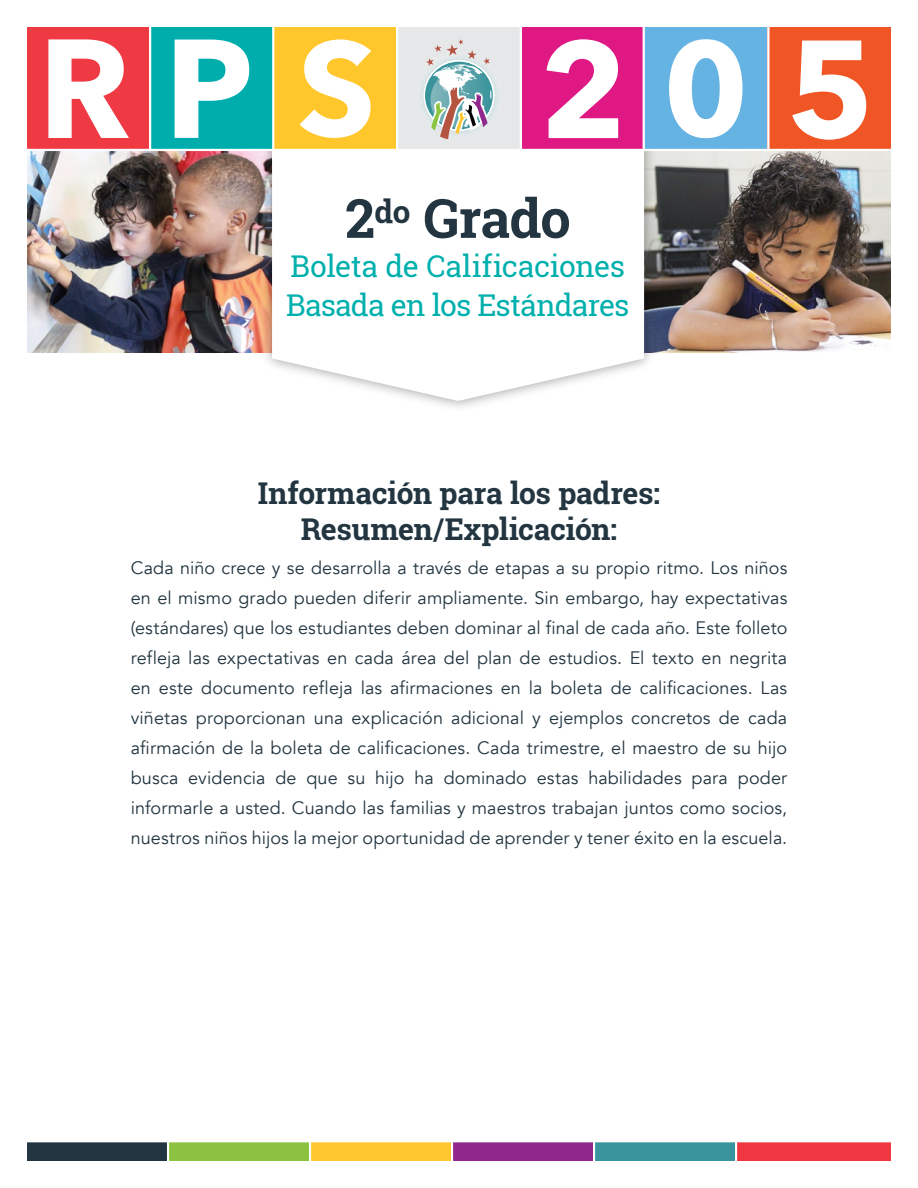
<style>
.page{position:relative;width:918px;height:1188px;background:#fff}
.page>*{position:absolute;margin:0;border:0;box-sizing:border-box;transform-origin:0 0}
.t1{font:700 54px "Roboto Slab";letter-spacing:-.015em;color:#223540}
.t2{font:700 30px/36px "Roboto Slab";letter-spacing:-.01em;color:#223540;text-align:center}
.t3{font:30px/39px "Roboto Slab";letter-spacing:-.02em;color:#00b0ad}
.t4{font:18px/30px "Avenir";letter-spacing:.005em;color:#223540;text-align:justify}
</style>
<div class="page">
<img style="left:661px;top:151px;width:230px;height:201px">
<img style="left:27px;top:151px;width:228px;height:201px">
<img style="left:255px;top:151px;width:406px;height:256px">
<svg style="left:272px;top:151px;width:372px;height:250px"></svg>
<div style="left:27px;top:27px;width:123px;height:123px;background:#ef3a43"></div>
<svg style="left:48px;top:39px;width:81px;height:99px"></svg>
<div style="left:150px;top:27px;width:124px;height:123px;background:#00adad"></div>
<svg style="left:175px;top:40px;width:74px;height:98px"></svg>
<div style="left:274px;top:27px;width:123px;height:123px;background:#ffc72b"></div>
<svg style="left:300px;top:39px;width:71px;height:99px"></svg>
<div style="left:521px;top:27px;width:123px;height:123px;background:#df1884"></div>
<svg style="left:547px;top:39px;width:71px;height:99px"></svg>
<div style="left:644px;top:27px;width:124px;height:123px;background:#65b3e3"></div>
<svg style="left:669px;top:39px;width:74px;height:99px"></svg>
<div style="left:768px;top:27px;width:123px;height:123px;background:#f05625"></div>
<svg style="left:792px;top:41px;width:74px;height:99px"></svg>
<div style="left:397px;top:27px;width:124px;height:123px;background:#e6e7e8"></div>
<svg style="left:420px;top:39px;width:78px;height:100px"></svg>
<hr style="left:149px;top:20px;width:2px;height:130px;background:#fff">
<hr style="left:272px;top:20px;width:2px;height:139px;background:#fff">
<hr style="left:396px;top:20px;width:2px;height:139px;background:#fff">
<hr style="left:520px;top:20px;width:2px;height:139px;background:#fff">
<hr style="left:643px;top:20px;width:2px;height:129px;background:#fff">
<hr style="left:767px;top:20px;width:3px;height:129px;background:#fff">
<hr style="left:18px;top:149px;width:877px;height:2px;background:#fff">
<div style="left:27px;top:1141px;width:142px;height:20px;background:#223540"></div>
<div style="left:169px;top:1141px;width:142px;height:20px;background:#8bc341"></div>
<div style="left:311px;top:1141px;width:142px;height:20px;background:#ffc62f"></div>
<div style="left:453px;top:1141px;width:142px;height:20px;background:#90278c"></div>
<div style="left:595px;top:1141px;width:142px;height:20px;background:#39959d"></div>
<div style="left:737px;top:1141px;width:154px;height:20px;background:#ef3742"></div>
<hr style="left:167px;top:1138px;width:2px;height:23px;background:#fff">
<hr style="left:309px;top:1138px;width:2px;height:23px;background:#fff">
<hr style="left:451px;top:1138px;width:2px;height:23px;background:#fff">
<hr style="left:593px;top:1138px;width:2px;height:23px;background:#fff">
<hr style="left:735px;top:1138px;width:2px;height:23px;background:#fff">
<hr style="left:27px;top:1140px;width:864px;height:2px;background:#fff">
<h1 class="t1" style="left:345px;top:181px;width:227px">2<sup>do</sup> Grado</h1>
<h2 class="t3" style="left:286px;top:246px;width:345px">Boleta de Calificaciones<br>Basada en los Estándares</h2>
<h2 class="t2" style="left:258px;top:475px;width:404px">Información para los padres:<br>Resumen/Explicación:</h2>
<p class="t4" style="left:131px;top:553px;width:658px">Cada niño crece y se desarrolla a través de etapas a su propio ritmo. Los niños en el mismo grado pueden diferir ampliamente. Sin embargo, hay expectativas (estándares) que los estudiantes deben dominar al final de cada año. Este folleto refleja las expectativas en cada área del plan de estudios. El texto en negrita en este documento refleja las afirmaciones en la boleta de calificaciones. Las viñetas proporcionan una explicación adicional y ejemplos concretos de cada afirmación de la boleta de calificaciones. Cada trimestre, el maestro de su hijo busca evidencia de que su hijo ha dominado estas habilidades para poder informarle a usted. Cuando las familias y maestros trabajan juntos como socios, nuestros niños hijos la mejor oportunidad de aprender y tener éxito en la escuela.</p>
</div>
